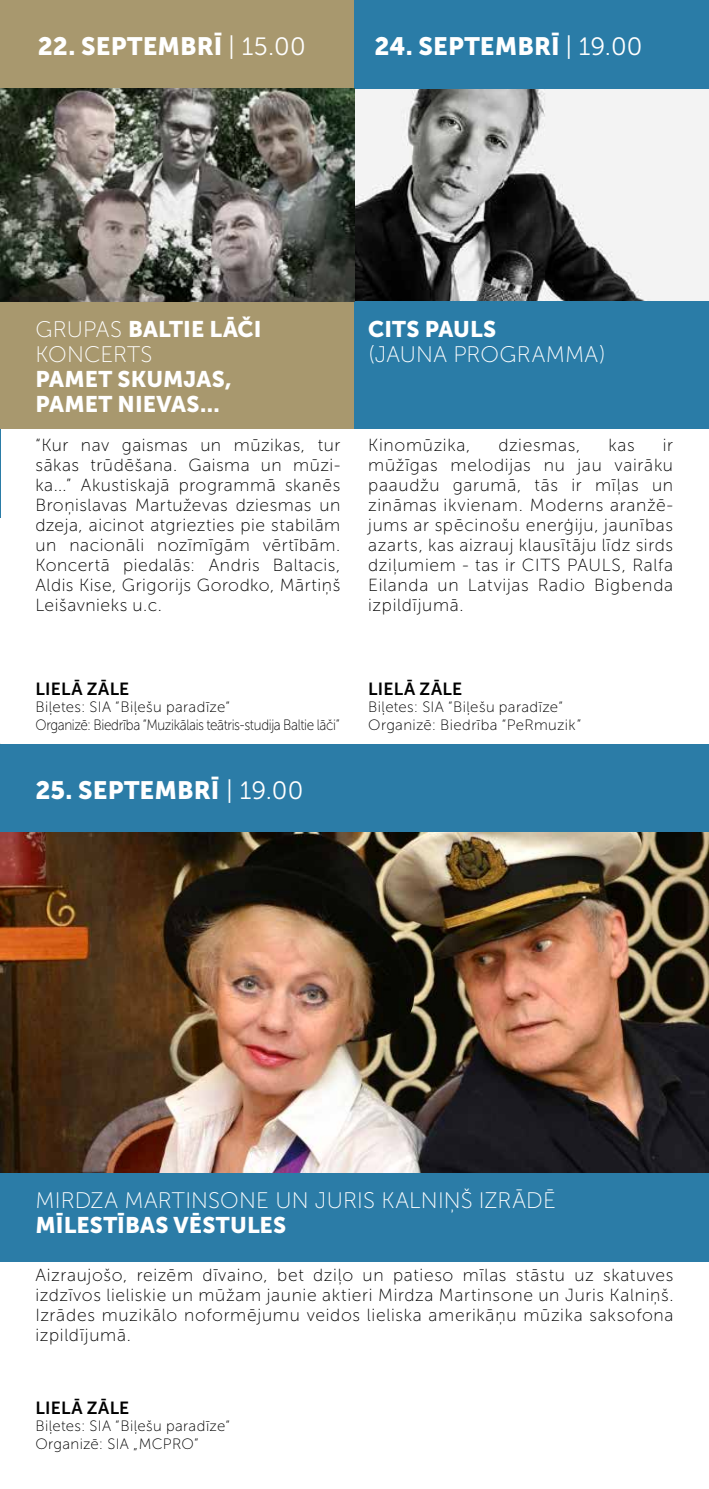
<style>
.page{position:relative;width:709px;height:1489px;background:#fff}
.page>*{position:absolute;margin:0;border:0;box-sizing:border-box;transform-origin:0 0}
.t1{font:25px "Museo Sans 900";letter-spacing:.005em;color:#fff}
.t2{font:22.5px/25px "Museo Sans 900";letter-spacing:.005em;color:#fff}
.t3{font:22.5px "Museo Sans 100";letter-spacing:.005em;color:#fff}
.t4{font:17.5px/20px "Museo Sans 100";letter-spacing:.035em;color:#000;text-align:justify}
.t5{font:17.5px "Museo Sans 700";letter-spacing:.015em;color:#000}
.t6{font:15px/17.5px "Museo Sans 100";letter-spacing:.02em;color:#000}
.t7{font:15px/17.5px "Museo Sans 100";letter-spacing:-.025em;color:#000}
.s1{font-family:"Museo Sans 300"}
.s2{font-family:"Museo Sans 100"}
</style>
<div class="page">
<hr style="left:0;top:429px;width:1px;height:88px;background:#2a7ca7">
<img style="left:0;top:89px;width:709px;height:212px">
<div style="left:0;top:0;width:354px;height:89px;background:#a8986e"></div>
<div style="left:354px;top:0;width:355px;height:89px;background:#2a7ca7"></div>
<div style="left:0;top:301px;width:354px;height:128px;background:#a8986e"></div>
<div style="left:354px;top:301px;width:355px;height:128px;background:#2a7ca7"></div>
<div style="left:0;top:743px;width:709px;height:89px;background:#2b7ca7"></div>
<img style="left:0;top:832px;width:709px;height:340px">
<div style="left:0;top:1172px;width:709px;height:89px;background:#2b7ca7"></div>
<img style="left:0;top:832px;width:1px;height:213px">
<h1 class="t1" style="left:38px;top:32px;width:269px">22. SEPTEMBRĪ <span class="s1">| 15.00</span></h1>
<h1 class="t1" style="left:374px;top:32px;width:270px">24. SEPTEMBRĪ <span class="s1">| 19.00</span></h1>
<p class="t2" style="left:35px;top:317px;width:227px"><span class="s2">GRUPAS</span> BALTIE LĀČI</p>
<p class="t3" style="left:35px;top:342px;width:118px">KONCERTS</p>
<p class="t2" style="left:35px;top:367px;width:198px">PAMET SKUMJAS,<br>PAMET NIEVAS...</p>
<p class="t4" style="left:35px;top:435px;width:306px">“Kur nav gaismas un mūzikas, tur sākas trūdēšana. Gaisma un mūzi&shy;ka...” Akustiskajā programmā skanēs Broņislavas Martuževas dziesmas un dzeja, aicinot atgriezties pie stabilām un nacionāli nozīmīgām vērtībām.<br>Koncertā piedalās: Andris Baltacis, Aldis Kise, Grigorijs Gorodko, Mārtiņš Leišavnieks u.c.</p>
<p class="t5" style="left:35px;top:679px;width:95px">LIELĀ ZĀLE</p>
<p class="t7" style="left:35px;top:698px;width:306px">Biļetes: SIA “Biļešu paradīze“<br>Organizē: Biedrība “Muzikālais teātris-studija Baltie lāči”</p>
<h1 class="t1" style="left:35px;top:775px;width:269px">25. SEPTEMBRĪ <span class="s1">| 19.00</span></h1>
<p class="t2" style="left:368px;top:317px;width:130px">CITS PAULS</p>
<p class="t3" style="left:368px;top:342px;width:239px">(JAUNA PROGRAMMA)</p>
<p class="t4" style="left:368px;top:435px;width:306px;text-indent:294px">ir mūžīgas melodijas nu jau vairāku paaudžu garumā, tās ir mīļas un zināmas ikvienam. Moderns aranžē&shy;jums ar spēcinošu enerģiju, jaunības azarts, kas aizrauj klausītāju līdz sirds dziļumiem - tas ir CITS PAULS, Ralfa Eilanda un Latvijas Radio Bigbenda izpildījumā.</p>
<p class="t4" style="left:368px;top:435px;width:104px">Kinomūzika,</p>
<p class="t4" style="left:498px;top:435px;width:84px">dziesmas,</p>
<p class="t4" style="left:608px;top:435px;width:28px">kas</p>
<p class="t5" style="left:368px;top:679px;width:95px">LIELĀ ZĀLE</p>
<p class="t6" style="left:368px;top:698px;width:214px">Biļetes: SIA “Biļešu paradīze“<br>Organizē: Biedrība “PeRmuzik”</p>
<p class="t3" style="left:35px;top:1188px;width:522px">MIRDZA MARTINSONE UN JURIS KALNIŅŠ IZRĀDĒ</p>
<p class="t2" style="left:35px;top:1212px;width:252px">MĪLESTĪBAS VĒSTULES</p>
<p class="t4" style="left:35px;top:1265px;width:639px">Aizraujošo, reizēm dīvaino, bet dziļo un patieso mīlas stāstu uz skatuves izdzīvos lieliskie un mūžam jaunie aktieri Mirdza Martinsone un Juris Kalniņš.<br>Izrādes muzikālo noformējumu veidos lieliska amerikāņu mūzika saksofona izpildījumā.</p>
<p class="t5" style="left:35px;top:1397px;width:95px">LIELĀ ZĀLE</p>
<p class="t6" style="left:35px;top:1417px;width:196px">Biļetes: SIA “Biļešu paradīze“<br>Organizē: SIA „MCPRO”</p>
</div>
